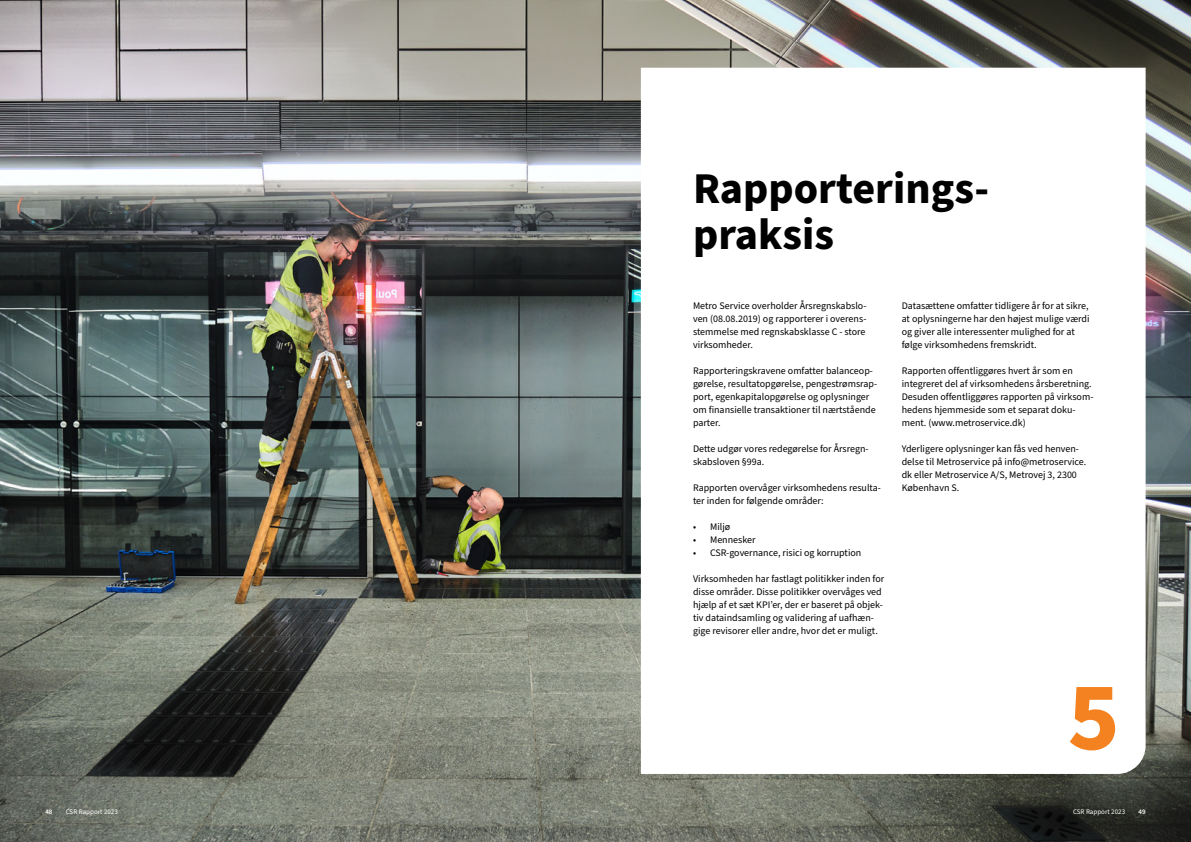
<style>
.page{position:relative;width:1191px;height:842px;background:#fff}
.page>*{position:absolute;margin:0;border:0;box-sizing:border-box;transform-origin:0 0}
.t1{font:700 98px "Source Sans Pro";color:#f58220}
.t2{font:700 44px/46px "Source Sans Pro";color:#000}
.t3{font:10px/13px "Source Sans Pro";color:#000}
.t4{font:7px "Source Sans Pro";color:#fff}
.t5{font:600 7px "Source Sans Pro";color:#fff}
</style>
<div class="page">
<img style="left:0;top:0;width:1191px;height:842px">
<svg style="left:641px;top:68px;width:504px;height:706px"></svg>
<h2 class="t2" style="left:693px;top:167px;width:298px">Rapporterings&shy;praksis</h2>
<p class="t3" style="left:693px;top:300px;width:175px;text-align:justify">Metro Service overholder Årsregnskabslo&shy;ven (08.08.2019) og rapporterer i overens&shy;stemmelse med regnskabsklasse C - store virksomheder.</p>
<p class="t3" style="left:693px;top:365px;width:186px">Rapporteringskravene omfatter balanceop&shy;gørelse, resultatopgørelse, pengestrømsrap&shy;port, egenkapitalopgørelse og oplysninger om finansielle transaktioner til nærtstående parter.</p>
<p class="t3" style="left:693px;top:443px;width:177px">Dette udgør vores redegørelse for Årsregn&shy;skabsloven §99a.</p>
<p class="t3" style="left:693px;top:482px;width:189px">Rapporten overvåger virksomhedens resulta&shy;ter inden for følgende områder:</p>
<p class="t3" style="left:693px;top:521px;width:39px">• Miljø</p>
<p class="t3" style="left:693px;top:534px;width:64px">• Mennesker</p>
<p class="t3" style="left:693px;top:547px;width:170px">• CSR-governance, risici og korruption</p>
<p class="t3" style="left:693px;top:573px;width:193px">Virksomheden har fastlagt politikker inden for disse områder. Disse politikker overvåges ved hjælp af et sæt KPI’er, der er baseret på objek&shy;tiv dataindsamling og validering af uafhæn&shy;gige revisorer eller andre, hvor det er muligt.</p>
<p class="t3" style="left:901px;top:300px;width:189px">Datasættene omfatter tidligere år for at sikre, at oplysningerne har den højest mulige værdi og giver alle interessenter mulighed for at følge virksomhedens fremskridt.</p>
<p class="t3" style="left:901px;top:365px;width:193px">Rapporten offentliggøres hvert år som en integreret del af virksomhedens årsberetning.<br>Desuden offentliggøres rapporten på virksom&shy;hedens hjemmeside som et separat doku&shy;ment. (www.metroservice.dk)</p>
<p class="t3" style="left:901px;top:443px;width:186px">Yderligere oplysninger kan fås ved henven&shy;delse til Metroservice på info@metroservice. dk eller Metroservice A/S, Metrovej 3, 2300<br>København S.</p>
<h1 class="t1" style="left:1067px;top:650px;width:54px">5</h1>
<p class="t5" style="left:45px;top:807px;width:9px">48</p>
<p class="t4" style="left:66px;top:807px;width:54px">CSR Rapport 2023</p>
<p class="t4" style="left:1073px;top:807px;width:54px">CSR Rapport 2023</p>
<p class="t5" style="left:1138px;top:807px;width:9px">49</p>
</div>
